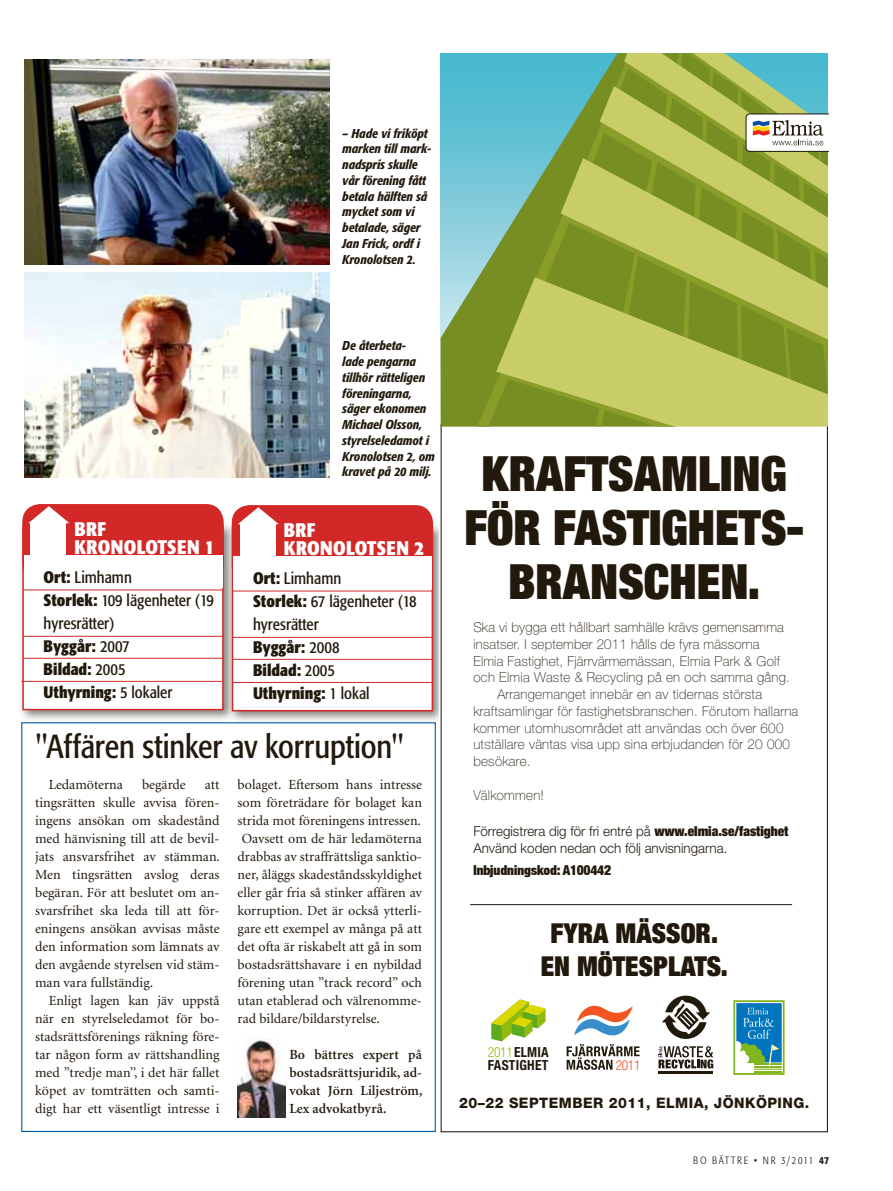
<style>
.page{position:relative;width:893px;height:1191px;background:#fff}
.page>*{position:absolute;margin:0;border:0;box-sizing:border-box;transform-origin:0 0}
.t1{font:48.75px/53.8px "Helvetica Neue Ext Black Cond+FOZEPD";color:#22190d;text-align:center}
.t2{font:condensed 33px "Formata";letter-spacing:-.005em;color:#22190d}
.t3{font:27.45px/32.5px "Helvetica Neue Ext Black Cond+FOZEPD";color:#22190d;text-align:center}
.t4{font:700 condensed 19.5px/18px "Formata";letter-spacing:.02em;color:#fff}
.t5{font:condensed 16.5px/23px "Formata";color:#22190d}
.t6{font:14.4px "Helvetica Neue LT Std Hv+FEJDZK";letter-spacing:.035em;color:#22190d}
.t7{font:13.95px/18px "Minion";color:#22190d;text-align:justify}
.t8{font:600 13.95px/18px "Minion";color:#22190d;text-align:justify}
.t9{font:13.95px/13.5px "Helvetica Neue Bold Cond+DXNLOR";letter-spacing:.02em;color:#22190d}
.t10{font:13.8px "Helvetica Neue Light Cond+SCCFYK";color:#f25521}
.t11{font:13.65px "Helvetica Neue LT Std Th+KDNQLH";letter-spacing:.02em;color:#22190d}
.t12{font:13.65px/16.8px "Helvetica Neue Light+BMYQCL";color:#22190d}
.t13{font:13.65px "Helvetica Neue Condensed Black+T42+XJRGNT";letter-spacing:-.01em;color:#22190d}
.t14{font:italic 500 condensed 12.75px/15.8px "Formata";color:#22190d}
.t15{font:300 condensed 10.5px "Formata";letter-spacing:.16em;color:#22190d}
.s1{font-weight:700}
.s2{font-family:"Helvetica Neue Ext Black Cond+FOZEPD"}
.s3{font-family:"Helvetica Neue Light Cond+SCCFYK";color:#92bb0f}
.s4{font-weight:500}
</style>
<div class="page">
<img style="left:24px;top:60px;width:306px;height:204px">
<img style="left:24px;top:272px;width:306px;height:205px">
<div style="left:18px;top:521px;width:218px;height:202px;background:#22190d;opacity:.55"></div>
<div style="left:22px;top:525px;width:202px;height:185px;background:#fff;border:2px solid #d32828"></div>
<div style="left:22px;top:504px;width:202px;height:78px;background:#d32828;border-radius:18px"></div>
<div style="left:24px;top:555px;width:198px;height:33px;background:#fff"></div>
<hr style="left:23px;top:589px;width:201px;height:1px;background:#d32828">
<hr style="left:23px;top:636px;width:201px;height:1px;background:#d32828">
<hr style="left:23px;top:658px;width:201px;height:1px;background:#d32828">
<hr style="left:21px;top:681px;width:201px;height:1px;background:#d32828">
<div style="left:31px;top:522px;width:35px;height:35px;background:#fff"></div>
<svg style="left:28px;top:506px;width:41px;height:17px"></svg>
<div style="left:228px;top:522px;width:217px;height:202px;background:#22190d;opacity:.55"></div>
<div style="left:232px;top:526px;width:201px;height:185px;background:#fff;border:2px solid #d32828"></div>
<div style="left:232px;top:505px;width:201px;height:79px;background:#d32828;border-radius:18px"></div>
<div style="left:233px;top:556px;width:199px;height:33px;background:#fff"></div>
<hr style="left:232px;top:590px;width:201px;height:1px;background:#d32828">
<hr style="left:233px;top:682px;width:200px;height:1px;background:#d32828">
<hr style="left:232px;top:637px;width:201px;height:1px;background:#d32828">
<hr style="left:232px;top:659px;width:201px;height:1px;background:#d32828">
<div style="left:240px;top:523px;width:35px;height:35px;background:#fff"></div>
<svg style="left:238px;top:507px;width:41px;height:17px"></svg>
<img style="left:238px;top:1038px;width:47px;height:79px">
<svg style="left:439px;top:53px;width:390px;height:1080px"></svg>
<p class="t14" style="left:342px;top:125px;width:90px">– Hade vi friköpt marken till mark&shy;nadspris skulle vår förening fått betala hälften så mycket som vi betalade, säger<br>Jan Frick, ordf i<br>Kronolotsen 2.</p>
<h3 class="t4" style="left:74px;top:519px;width:141px">BRF kronolotsen 1</h3>
<p class="t5" style="left:44px;top:566px;width:172px"><span class="s1">Ort:</span> Limhamn<br><span class="s1">Storlek:</span> 109 lägenheter (19 hyresrätter)<br><span class="s1">Byggår:</span> 2007<br><span class="s1">Bildad:</span> 2005<br><span class="s1">Uthyrning:</span> 5 lokaler</p>
<p class="t14" style="left:342px;top:338px;width:94px">De återbeta-<br>lade pengarna tillhör rätteligen föreningarna, säger ekonomen<br>Michael Olsson, styrelseledamot i<br>Kronolotsen 2, om kravet på 20 milj.</p>
<h3 class="t4" style="left:284px;top:520px;width:141px">BRF kronolotsen 2</h3>
<p class="t5" style="left:253px;top:567px;width:165px"><span class="s1">Ort:</span> Limhamn<br><span class="s1">Storlek:</span> 67 lägenheter (18 hyresrätter<br><span class="s1">Byggår:</span> 2008<br><span class="s1">Bildad:</span> 2005<br><span class="s1">Uthyrning:</span> 1 lokal</p>
<h2 class="t2" style="left:35px;top:726px;width:371px">"Affären stinker av korruption"</h2>
<p class="t7" style="left:49px;top:776px;width:76px">Ledamöterna</p>
<p class="t7" style="left:142px;top:776px;width:45px">begärde</p>
<p class="t7" style="left:35px;top:776px;width:186px;text-indent:170px">att tingsrätten skulle avvisa fören&shy;ingens ansökan om skadestånd med hänvisning till att de bevil&shy;jats ansvarsfrihet av stämman.<br>Men tingsrätten avslog deras begäran. För att beslutet om an&shy;svarsfrihet ska leda till att för&shy;eningens ansökan avvisas måste den information som lämnats av den avgående styrelsen vid stäm&shy;man vara fullständig.</p>
<p class="t7" style="left:35px;top:992px;width:186px;text-indent:14px">Enligt lagen kan jäv uppstå när en styrelseledamot för bo&shy;stadsrättsförenings räkning före&shy;tar någon form av rättshandling med ’’tredje man’’, i det här fallet köpet av tomträtten och samti&shy;digt har ett väsentligt intresse i</p>
<p class="t7" style="left:238px;top:776px;width:186px">bolaget. Eftersom hans intresse</p>
<p class="t7" style="left:238px;top:794px;width:186px">som företrädare för bolaget kan</p>
<p class="t7" style="left:238px;top:812px;width:185px">strida mot föreningens intressen.</p>
<p class="t7" style="left:242px;top:830px;width:182px">Oavsett om de här ledamöterna</p>
<p class="t7" style="left:238px;top:848px;width:186px">drabbas av straffrättsliga sanktio-</p>
<p class="t7" style="left:238px;top:866px;width:186px">ner, åläggs skadeståndsskyldighet</p>
<p class="t7" style="left:238px;top:884px;width:186px">eller går fria så stinker affären av</p>
<p class="t7" style="left:238px;top:902px;width:186px">korruption. Det är också ytterli-</p>
<p class="t7" style="left:238px;top:920px;width:186px">gare ett exempel av många på att</p>
<p class="t7" style="left:238px;top:938px;width:186px">det ofta är riskabelt att gå in som</p>
<p class="t7" style="left:238px;top:956px;width:186px">bostadsrättshavare i en nybildad</p>
<p class="t7" style="left:238px;top:974px;width:186px">förening utan ’’track record’’ och</p>
<p class="t7" style="left:238px;top:992px;width:186px">utan etablerad och välrenomme-</p>
<p class="t7" style="left:238px;top:1010px;width:144px">rad bildare/bildarstyrelse.</p>
<p class="t8" style="left:289px;top:1046px;width:134px">Bo bättres expert på bostadsrättsjuridik, ad&shy;vokat Jörn Liljeström, Lex advokatbyrå.</p>
<h1 class="t1" style="left:464px;top:445px;width:341px">KRAFTSAMLING<br>FÖR FASTIGHETS-<br>BRANSCHEN.</h1>
<p class="t11" style="left:473px;top:619px;width:312px">Ska vi bygga ett hållbart samhälle krävs gemensamma</p>
<p class="t11" style="left:473px;top:636px;width:288px">insatser. I september 2011 hålls de fyra mässorna</p>
<p class="t11" style="left:473px;top:653px;width:308px">Elmia Fastighet, Fjärrvärmemässan, Elmia Park &amp; Golf</p>
<p class="t11" style="left:473px;top:669px;width:318px">och Elmia Waste &amp; Recycling på en och samma gång.</p>
<p class="t11" style="left:497px;top:686px;width:266px">Arrangemanget innebär en av tidernas största</p>
<p class="t11" style="left:473px;top:703px;width:326px">kraftsamlingar för fastighetsbranschen. Förutom hallarna</p>
<p class="t11" style="left:473px;top:720px;width:312px">kommer utomhusområdet att användas och över 600</p>
<p class="t11" style="left:473px;top:736px;width:318px">utställare väntas visa upp sina erbjudanden för 20 000</p>
<p class="t11" style="left:473px;top:753px;width:59px">besökare.</p>
<p class="t11" style="left:473px;top:787px;width:72px">Välkommen!</p>
<p class="t12" style="left:473px;top:822px;width:317px">Förregistrera dig för fri entré på <span class="s2">www.elmia.se/fastighet<br></span>Använd koden nedan och följ anvisningarna.</p>
<p class="t13" style="left:473px;top:862px;width:139px">Inbjudningskod: A100442</p>
<h3 class="t3" style="left:541px;top:916px;width:188px">FYRA MÄSSOR.<br>EN MÖTESPLATS.</h3>
<p class="t9" style="left:488px;top:1044px;width:62px"><span class="s3">2011</span>ELMIA<br>FASTIGHET</p>
<p class="t10" style="left:616px;top:1056px;width:26px">2011</p>
<p class="t6" style="left:459px;top:1094px;width:352px">20–22 SEPTEMBER 2011, ELMIA, JÖNKÖPING.</p>
<p class="t15" style="left:693px;top:1154px;width:137px">BO BÄTTRE • NR 3/2011 <span class="s4">47</span></p>
</div>
